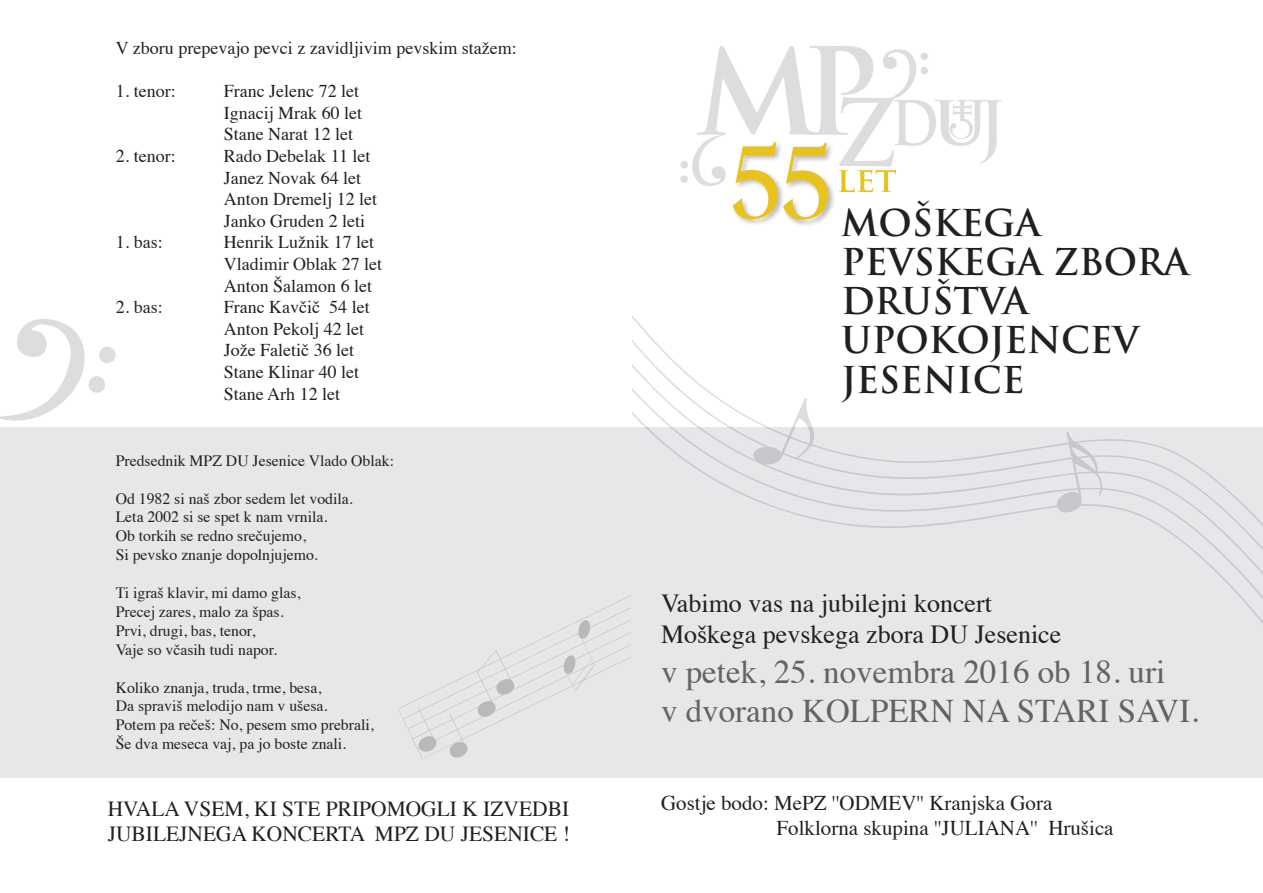
<style>
.page{position:relative;width:1263px;height:893px;background:#fff}
.page>*{position:absolute;margin:0;border:0;box-sizing:border-box;transform-origin:0 0}
.t1{font:700 36px/39.3px "Trajan Pro";color:#231f20}
.t2{font:33px "Times";color:#636366}
.t3{font:25.95px/31.2px "Times";color:#231f20}
.t4{font:21.45px/25.8px "Times";color:#231f20}
.t5{font:21px "Times";color:#231f20}
.t6{font:18px "Times";color:#231f20}
.t7{font:15.75px "Times";color:#231f20}
</style>
<div class="page">
<div style="left:0;top:427px;width:1263px;height:350px;background:#e6e7e9"></div>
<svg style="left:0;top:319px;width:116px;height:102px"></svg>
<div style="left:731px;top:141px;width:54px;height:86px;background:#231f20;opacity:.3"></div>
<div style="left:782px;top:141px;width:54px;height:86px;background:#231f20;opacity:.3"></div>
<svg style="left:680px;top:46px;width:322px;height:174px"></svg>
<svg style="left:398px;top:613px;width:233px;height:146px"></svg>
<svg style="left:594px;top:315px;width:669px;height:330px"></svg>
<div style="left:564px;top:268px;width:68px;height:153px;background:#fff"></div>
<p class="t6" style="left:116px;top:31px;width:403px">V zboru prepevajo pevci z zavidljivim pevskim stažem:</p>
<p class="t6" style="left:116px;top:74px;width:61px">1. tenor:</p>
<p class="t6" style="left:224px;top:74px;width:137px">Franc Jelenc 72 let</p>
<p class="t6" style="left:224px;top:96px;width:140px">Ignacij Mrak 60 let</p>
<p class="t6" style="left:224px;top:117px;width:131px">Stane Narat 12 let</p>
<p class="t6" style="left:116px;top:139px;width:61px">2. tenor:</p>
<p class="t6" style="left:224px;top:139px;width:148px">Rado Debelak 11 let</p>
<p class="t6" style="left:224px;top:161px;width:139px">Janez Novak 64 let</p>
<p class="t6" style="left:224px;top:182px;width:155px">Anton Dremelj 12 let</p>
<p class="t6" style="left:224px;top:204px;width:143px">Janko Gruden 2 leti</p>
<p class="t6" style="left:116px;top:225px;width:48px">1. bas:</p>
<p class="t6" style="left:224px;top:225px;width:152px">Henrik Lužnik 17 let</p>
<p class="t6" style="left:224px;top:247px;width:160px">Vladimir Oblak 27 let</p>
<p class="t6" style="left:224px;top:269px;width:150px">Anton Šalamon 6 let</p>
<p class="t6" style="left:116px;top:290px;width:48px">2. bas:</p>
<p class="t6" style="left:224px;top:290px;width:147px">Franc Kavčič 54 let</p>
<p class="t6" style="left:224px;top:312px;width:142px">Anton Pekolj 42 let</p>
<p class="t6" style="left:224px;top:333px;width:132px">Jože Faletič 36 let</p>
<p class="t6" style="left:224px;top:355px;width:137px">Stane Klinar 40 let</p>
<p class="t6" style="left:224px;top:377px;width:118px">Stane Arh 12 let</p>
<p class="t7" style="left:116px;top:446px;width:280px">Predsednik MPZ DU Jesenice Vlado Oblak:</p>
<p class="t7" style="left:116px;top:483px;width:239px">Od 1982 si naš zbor sedem let vodila.</p>
<p class="t7" style="left:116px;top:502px;width:213px">Leta 2002 si se spet k nam vrnila.</p>
<p class="t7" style="left:116px;top:521px;width:192px">Ob torkih se redno srečujemo,</p>
<p class="t7" style="left:116px;top:540px;width:204px">Si pevsko znanje dopolnjujemo.</p>
<p class="t7" style="left:116px;top:578px;width:186px">Ti igraš klavir, mi damo glas,</p>
<p class="t7" style="left:116px;top:597px;width:169px">Precej zares, malo za špas.</p>
<p class="t7" style="left:116px;top:616px;width:141px">Prvi, drugi, bas, tenor,</p>
<p class="t7" style="left:116px;top:635px;width:163px">Vaje so včasih tudi napor.</p>
<p class="t7" style="left:116px;top:672px;width:207px">Koliko znanja, truda, trme, besa,</p>
<p class="t7" style="left:116px;top:691px;width:213px">Da spraviš melodijo nam v ušesa.</p>
<p class="t7" style="left:116px;top:710px;width:260px">Potem pa rečeš: No, pesem smo prebrali,</p>
<p class="t7" style="left:116px;top:729px;width:232px">Še dva meseca vaj, pa jo boste znali.</p>
<p class="t4" style="left:108px;top:794px;width:464px">HVALA VSEM, KI STE PRIPOMOGLI K IZVEDBI<br>JUBILEJNEGA KONCERTA MPZ DU JESENICE !</p>
<p class="t1" style="left:841px;top:203px;width:201px">MOŠKEGA</p>
<p class="t1" style="left:841px;top:242px;width:349px">PEVSKEGA ZBORA<br>DRUŠTVA<br>UPOKOJENCEV<br>JESENICE</p>
<p class="t3" style="left:661px;top:585px;width:402px">Vabimo vas na jubilejni koncert<br>Moškega pevskega zbora DU Jesenice</p>
<p class="t2" style="left:661px;top:641px;width:506px">v petek, 25. novembra 2016 ob 18. uri</p>
<p class="t2" style="left:661px;top:680px;width:539px">v dvorano KOLPERN NA STARI SAVI.</p>
<p class="t5" style="left:661px;top:783px;width:393px">Gostje bodo: MePZ ''ODMEV'' Kranjska Gora</p>
<p class="t5" style="left:776px;top:808px;width:339px">Folklorna skupina ''JULIANA'' Hrušica</p>
</div>
